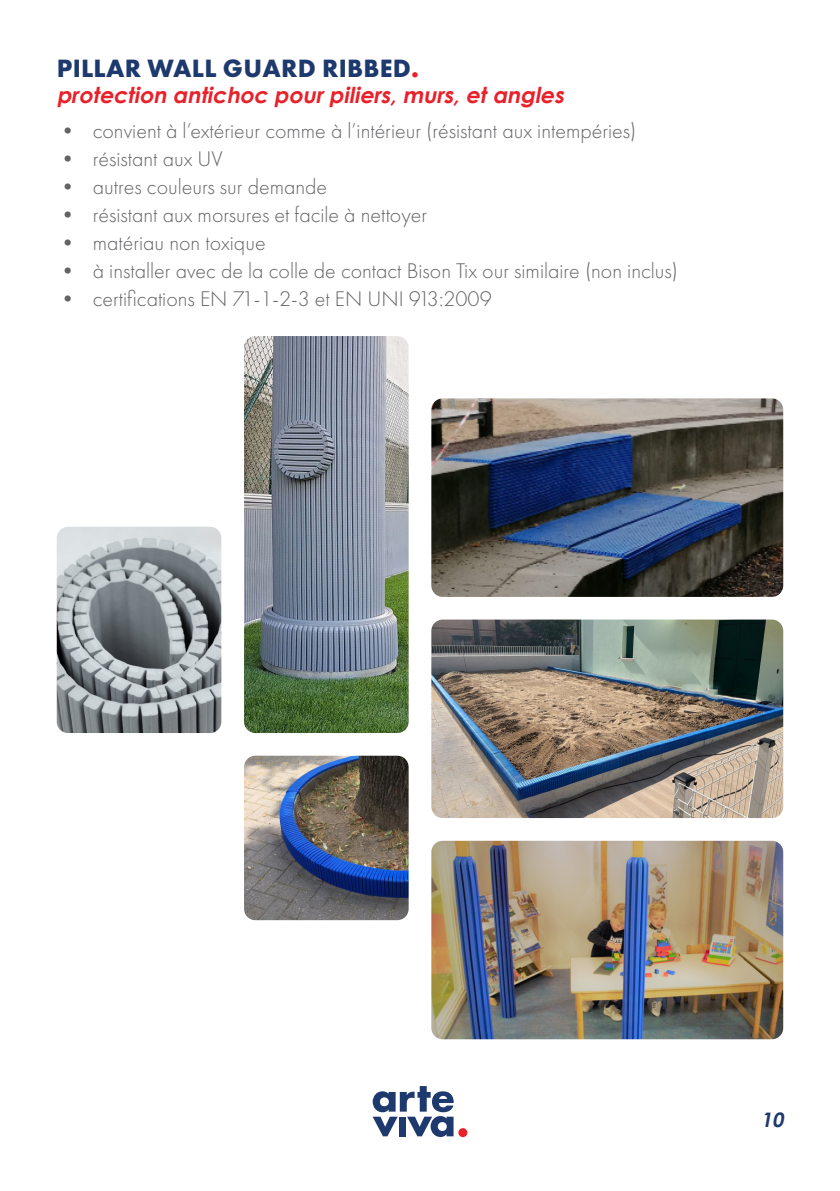
<style>
.page{position:relative;width:840px;height:1191px;background:#fff}
.page>*{position:absolute;margin:0;border:0;box-sizing:border-box;transform-origin:0 0}
.t1{font:700 26px "Futura PT";letter-spacing:.01em;color:#1d396d}
.t2{font:300 22px "Futura PT";color:#636366}
.t3{font:italic 700 22px "Century Gothic";color:#e8212a}
.t4{font:italic 700 20px "Century Gothic";color:#1d396d}
.s1{color:#e8212a}
</style>
<div class="page">
<img style="left:431px;top:398px;width:351px;height:199px">
<img style="left:244px;top:755px;width:164px;height:165px">
<img style="left:244px;top:336px;width:164px;height:397px">
<img style="left:431px;top:619px;width:351px;height:199px">
<img style="left:431px;top:840px;width:351px;height:199px">
<img style="left:57px;top:527px;width:164px;height:206px">
<svg style="left:372px;top:1086px;width:81px;height:51px"></svg>
<div style="left:458px;top:1128px;width:9px;height:9px;background:#e8212a;border-radius:50%"></div>
<p class="t1" style="left:57px;top:51px;width:363px">PILLAR WALL GUARD RIBBED<span class="s1">.</span></p>
<p class="t3" style="left:57px;top:78px;width:513px">protection antichoc pourpiliers,murs,etangles</p>
<p class="t2" style="left:57px;top:118px;width:580px">• convient à l’extérieur comme à l’intérieur (résistant aux intempéries)</p>
<p class="t2" style="left:57px;top:146px;width:167px">• résistant aux UV</p>
<p class="t2" style="left:57px;top:174px;width:272px">• autres couleurs sur demande</p>
<p class="t2" style="left:57px;top:202px;width:372px">• résistant aux morsures et facile à nettoyer</p>
<p class="t2" style="left:57px;top:230px;width:210px">• matériau non toxique</p>
<p class="t2" style="left:57px;top:258px;width:622px">• à installer avec de la colle de contact Bison Tix our similaire (non inclus)</p>
<p class="t2" style="left:57px;top:286px;width:436px">• certifications EN 71-1-2-3 et EN UNI 913:2009</p>
<p class="t4" style="left:760px;top:1104px;width:29px">10</p>
</div>
